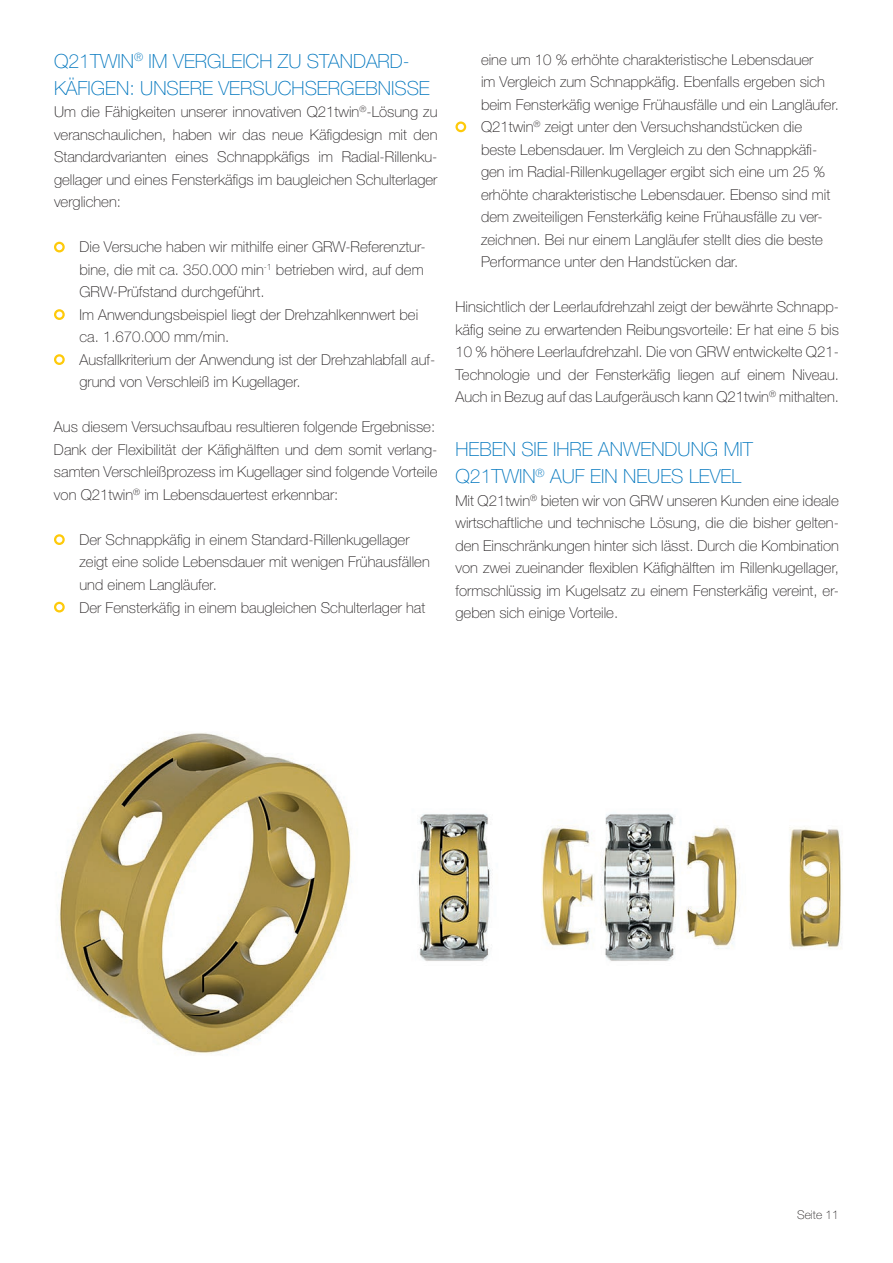
<style>
.page{position:relative;width:893px;height:1263px;background:#fff}
.page>*{position:absolute;margin:0;border:0;box-sizing:border-box;transform-origin:0 0}
.t1{font:100 19.5px/27px "Helvetica Neue LT Pro";color:#0076be}
.t2{font:100 15px/22.5px "Helvetica Neue LT Pro";color:#231f20}
.t3{font:100 12px "Helvetica Neue LT Pro";color:#231f20}
</style>
<div class="page">
<div style="left:54px;top:242px;width:11px;height:10px;border:2px solid #feca0a;border-radius:50%"></div>
<div style="left:54px;top:309px;width:11px;height:11px;border:2px solid #feca0a;border-radius:50%"></div>
<div style="left:54px;top:354px;width:11px;height:11px;border:2px solid #feca0a;border-radius:50%"></div>
<div style="left:54px;top:534px;width:11px;height:11px;border:2px solid #feca0a;border-radius:50%"></div>
<div style="left:54px;top:602px;width:11px;height:10px;border:2px solid #feca0a;border-radius:50%"></div>
<div style="left:455px;top:121px;width:11px;height:11px;border:2px solid #feca0a;border-radius:50%"></div>
<img style="left:59px;top:733px;width:293px;height:321px">
<img style="left:417px;top:814px;width:426px;height:148px">
<h1 class="t1" style="left:54px;top:47px;width:377px">Q21TWIN<sup>®</sup> IM VERGLEICH ZU STANDARD-<br>KÄFIGEN: UNSERE VERSUCHSERGEBNISSE</h1>
<p class="t2" style="left:54px;top:101px;width:385px;text-align:justify">Um die Fähigkeiten unserer innovativen Q21twin<sup>®</sup>-Lösung zu veranschaulichen, haben wir das neue Käfigdesign mit den Standardvarianten eines Schnappkäfigs im Radial-Rillenku&shy;gellager und eines Fensterkäfigs im baugleichen Schulterlager verglichen:</p>
<p class="t2" style="left:80px;top:236px;width:357px">Die Versuche haben wir mithilfe einer GRW-Referenztur&shy;bine, die mit ca. 350.000 min<sup>-1</sup> betrieben wird, auf dem GRW-Prüfstand durchgeführt.<br>Im Anwendungsbeispiel liegt der Drehzahlkennwert bei ca. 1.670.000 mm/min.<br>Ausfallkriterium der Anwendung ist der Drehzahlabfall auf&shy;grund von Verschleiß im Kugellager.</p>
<p class="t2" style="left:54px;top:416px;width:385px">Aus diesem Versuchsaufbau resultieren folgende Ergebnisse:<br>Dank der Flexibilität der Käfighälften und dem somit verlang&shy;samten Verschleißprozess im Kugellager sind folgende Vorteile von Q21twin<sup>®</sup> im Lebensdauertest erkennbar:</p>
<p class="t2" style="left:80px;top:528px;width:352px">Der Schnappkäfig in einem Standard-Rillenkugellager zeigt eine solide Lebensdauer mit wenigen Frühausfällen und einem Langläufer.<br>Der Fensterkäfig in einem baugleichen Schulterlager hat</p>
<p class="t2" style="left:481px;top:48px;width:359px">eine um 10 % erhöhte charakteristische Lebensdauer<br>im Vergleich zum Schnappkäfig. Ebenfalls ergeben sich beim Fensterkäfig wenige Frühausfälle und ein Langläufer.<br>Q21twin<sup>®</sup> zeigt unter den Versuchshandstücken die beste Lebensdauer. Im Vergleich zu den Schnappkäfi&shy;gen im Radial-Rillenkugellager ergibt sich eine um 25 % erhöhte charakteristische Lebensdauer. Ebenso sind mit dem zweiteiligen Fensterkäfig keine Frühausfälle zu ver&shy;zeichnen. Bei nur einem Langläufer stellt dies die beste Performance unter den Handstücken dar.</p>
<p class="t2" style="left:455px;top:295px;width:385px;text-align:justify">Hinsichtlich der Leerlaufdrehzahl zeigt der bewährte Schnapp&shy;käfig seine zu erwartenden Reibungsvorteile: Er hat eine 5 bis 10 % höhere Leerlaufdrehzahl. Die von GRW entwickelte Q21- Technologie und der Fensterkäfig liegen auf einem Niveau.<br>Auch in Bezug auf das Laufgeräusch kann Q21twin<sup>®</sup> mithalten.</p>
<h1 class="t1" style="left:455px;top:436px;width:299px">HEBEN SIE IHRE ANWENDUNG MIT<br>Q21TWIN<sup>®</sup> AUF EIN NEUES LEVEL</h1>
<p class="t2" style="left:455px;top:489px;width:385px;text-align:justify">Mit Q21twin<sup>®</sup> bieten wir von GRW unseren Kunden eine ideale wirtschaftliche und technische Lösung, die die bisher gelten&shy;den Einschränkungen hinter sich lässt. Durch die Kombination von zwei zueinander flexiblen Käfighälften im Rillenkugellager, formschlüssig im Kugelsatz zu einem Fensterkäfig vereint, er&shy;geben sich einige Vorteile.</p>
<p class="t3" style="left:797px;top:1208px;width:43px">Seite 11</p>
</div>
